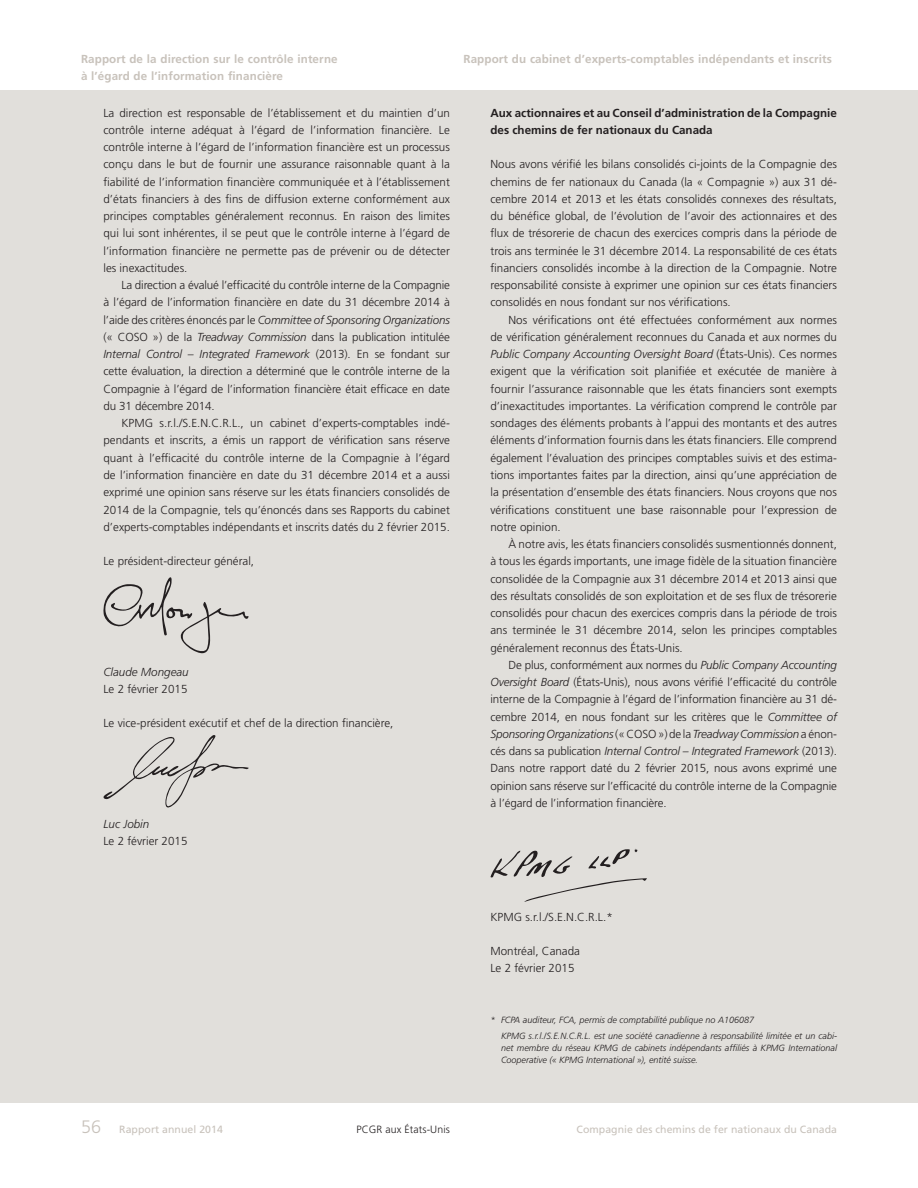
<style>
.page{position:relative;width:918px;height:1188px;background:#fff}
.page>*{position:absolute;margin:0;border:0;box-sizing:border-box;transform-origin:0 0}
.t1{font:300 11.7px/17.2px "Frutiger LT Std";color:#231f20;text-align:justify}
.t2{font:700 11.7px/17.2px "Frutiger LT Std";letter-spacing:.01em;color:#c8c2bb}
.t3{font:700 11.7px/17.2px "Frutiger LT Std";color:#231f20}
.t4{font:italic 300 11.7px "Frutiger LT Std";color:#231f20}
.t5{font:10.5px "Frutiger LT Std";letter-spacing:.005em;color:#c8c2bb}
.t6{font:300 10.5px "Frutiger LT Std";letter-spacing:.01em;color:#231f20}
.t7{font:italic 300 9px/16.4px "Frutiger LT Std";color:#231f20}
.s1{font-style:italic}
.s2{font-weight:300;font-size:18px}
</style>
<div class="page">
<div style="left:0;top:90px;width:918px;height:1012px;background:#e1dfdb"></div>
<svg style="left:104px;top:577px;width:145px;height:76px"></svg>
<svg style="left:104px;top:735px;width:145px;height:72px"></svg>
<svg style="left:491px;top:849px;width:156px;height:53px"></svg>
<p class="t2" style="left:81px;top:50px;width:258px">Rapport de la direction sur le contrôle interne à l’égard de l’information financière</p>
<p class="t2" style="left:463px;top:50px;width:370px">Rapport du cabinet d’experts-comptables indépendants et inscrits</p>
<p class="t1" style="left:103px;top:104px;width:348px">La direction est responsable de l’établissement et du maintien d’un contrôle interne adéquat à l’égard de l’information financière. Le contrôle interne à l’égard de l’information financière est un processus conçu dans le but de fournir une assurance raisonnable quant à la fiabilité de l’information financière communiquée et à l’établissement d’états financiers à des fins de diffusion externe conformément aux principes comptables généralement reconnus. En raison des limites qui lui sont inhérentes, il se peut que le contrôle interne à l’égard de l’information financière ne permette pas de prévenir ou de détecter les inexactitudes.</p>
<p class="t1" style="left:103px;top:277px;width:348px;text-indent:18px">La direction a évalué l’efficacité du contrôle interne de la Compagnie à l’égard de l’information financière en date du 31 décembre 2014 à l’aide des critères énoncés par le <span class="s1">Committee of Sponsoring Organizations </span>(« COSO ») de la <span class="s1">Treadway Commission</span> dans la publication intitulée <span class="s1">Internal Control – Integrated Framework</span> (2013). En se fondant sur cette évaluation, la direction a déterminé que le contrôle interne de la Compagnie à l’égard de l’information financière était efficace en date du 31 décembre 2014.</p>
<p class="t1" style="left:103px;top:415px;width:348px;text-indent:18px">KPMG s.r.l./S.E.N.C.R.L., un cabinet d’experts-comptables indé&shy;pendants et inscrits, a émis un rapport de vérification sans réserve quant à l’efficacité du contrôle interne de la Compagnie à l’égard de l’information financière en date du 31 décembre 2014 et a aussi exprimé une opinion sans réserve sur les états financiers consolidés de 2014 de la Compagnie, tels qu’énoncés dans ses Rapports du cabinet d’experts-comptables indépendants et inscrits datés du 2 février 2015.</p>
<p class="t1" style="left:103px;top:553px;width:152px">Le président-directeur général,</p>
<p class="t3" style="left:490px;top:104px;width:348px">Aux actionnaires et au Conseil d’administration de la Compagnie des chemins de fer nationaux du Canada</p>
<p class="t1" style="left:490px;top:156px;width:348px">Nous avons vérifié les bilans consolidés ci-joints de la Compagnie des chemins de fer nationaux du Canada (la « Compagnie ») aux 31 dé&shy;cembre 2014 et 2013 et les états consolidés connexes des résultats, du bénéfice global, de l’évolution de l’avoir des actionnaires et des flux de trésorerie de chacun des exercices compris dans la période de trois ans terminée le 31 décembre 2014. La responsabilité de ces états financiers consolidés incombe à la direction de la Compagnie. Notre responsabilité consiste à exprimer une opinion sur ces états financiers consolidés en nous fondant sur nos vérifications.</p>
<p class="t1" style="left:490px;top:311px;width:348px;text-indent:18px">Nos vérifications ont été effectuées conformément aux normes de vérification généralement reconnues du Canada et aux normes du <span class="s1">Public Company Accounting Oversight Board</span> (États-Unis). Ces normes exigent que la vérification soit planifiée et exécutée de manière à fournir l’assurance raisonnable que les états financiers sont exempts d’inexactitudes importantes. La vérification comprend le contrôle par sondages des éléments probants à l’appui des montants et des autres éléments d’information fournis dans les états financiers. Elle comprend également l’évaluation des principes comptables suivis et des estima&shy;tions importantes faites par la direction, ainsi qu’une appréciation de la présentation d’ensemble des états financiers. Nous croyons que nos vérifications constituent une base raisonnable pour l’expression de notre opinion.</p>
<p class="t1" style="left:490px;top:536px;width:348px;text-indent:18px">À notre avis, les états financiers consolidés susmentionnés donnent, à tous les égards importants, une image fidèle de la situation financière consolidée de la Compagnie aux 31 décembre 2014 et 2013 ainsi que des résultats consolidés de son exploitation et de ses flux de trésorerie consolidés pour chacun des exercices compris dans la période de trois ans terminée le 31 décembre 2014, selon les principes comptables généralement reconnus des États-Unis.</p>
<p class="t1" style="left:490px;top:656px;width:348px;text-indent:18px">De plus, conformément aux normes du <span class="s1">Public Company Accounting Oversight Board</span> (États-Unis), nous avons vérifié l’efficacité du contrôle interne de la Compagnie à l’égard de l’information financière au 31 dé&shy;cembre 2014, en nous fondant sur les critères que le <span class="s1">Committee of Sponsoring Organizations</span> (« COSO ») de la <span class="s1">Treadway Commission</span> a énon&shy;cés dans sa publication <span class="s1">Internal Control – Integrated Framework</span> (2013).<br>Dans notre rapport daté du 2 février 2015, nous avons exprimé une opinion sans réserve sur l’efficacité du contrôle interne de la Compagnie à l’égard de l’information financière.</p>
<p class="t4" style="left:104px;top:665px;width:87px">Claude Mongeau</p>
<p class="t1" style="left:104px;top:680px;width:85px">Le 2 février 2015</p>
<p class="t1" style="left:104px;top:715px;width:291px">Le vice-président exécutif et chef de la direction financière,</p>
<p class="t4" style="left:104px;top:817px;width:47px">Luc Jobin</p>
<p class="t1" style="left:104px;top:833px;width:85px">Le 2 février 2015</p>
<p class="t1" style="left:490px;top:908px;width:124px">KPMG s.r.l./S.E.N.C.R.L.*</p>
<p class="t1" style="left:490px;top:943px;width:91px">Montréal, Canada<br>Le 2 février 2015</p>
<p class="t7" style="left:501px;top:1012px;width:338px;text-indent:-11px">* FCPA auditeur, FCA, permis de comptabilité publique no A106087<br>KPMG s.r.l./S.E.N.C.R.L. est une société canadienne à responsabilité limitée et un cabi-</p>
<p class="t7" style="left:501px;top:1042px;width:338px;line-height:12px">net membre du réseau KPMG de cabinets indépendants affiliés à KPMG International<br>Cooperative (« KPMG International »), entité suisse.</p>
<p class="t5" style="left:81px;top:1124px;width:143px"><span class="s2">56</span> Rapport annuel 2014</p>
<p class="t6" style="left:356px;top:1124px;width:95px">PCGR aux États-Unis</p>
<p class="t5" style="left:577px;top:1124px;width:262px">Compagnie des chemins de fer nationaux du Canada</p>
</div>
